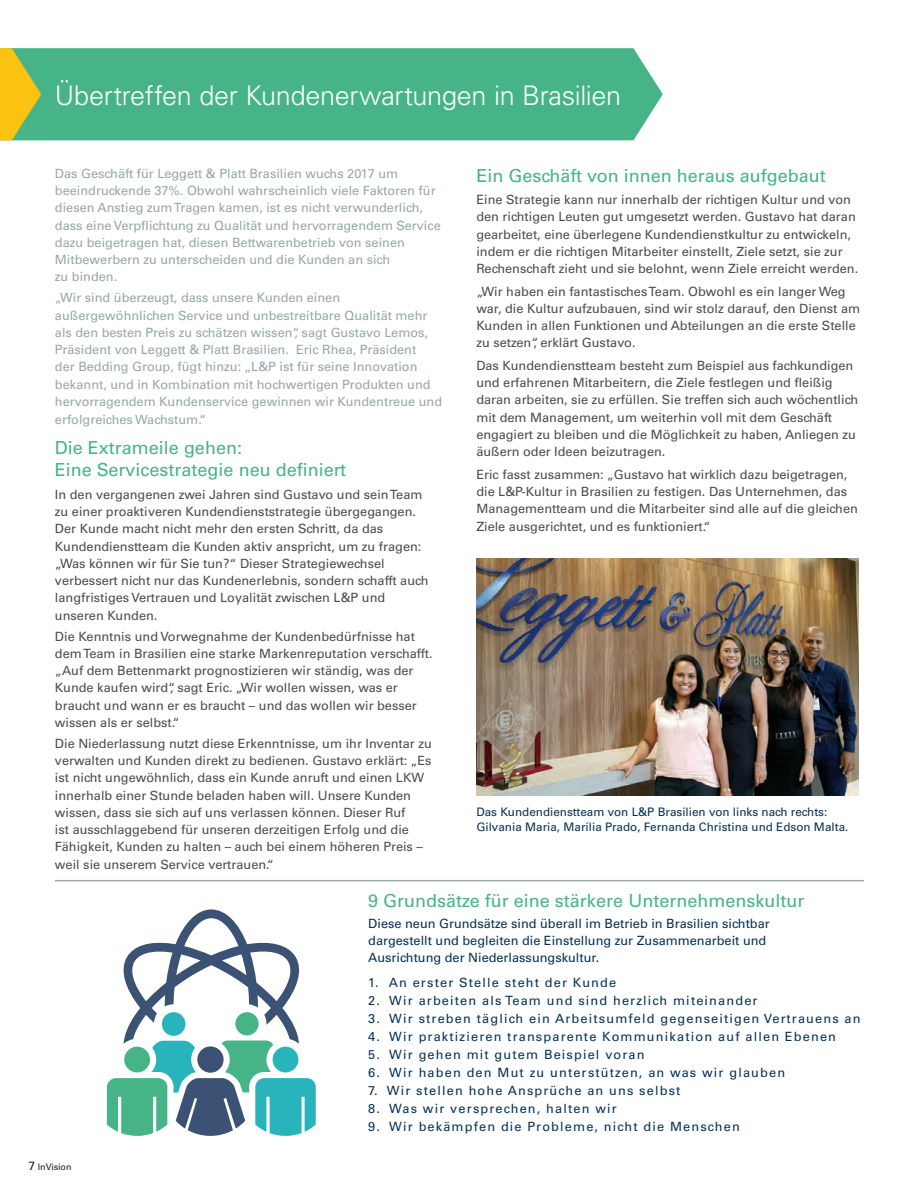
<style>
.page{position:relative;width:918px;height:1188px;background:#fff}
.page>*{position:absolute;margin:0;border:0;box-sizing:border-box;transform-origin:0 0}
.t1{font:300 27px "Univers";letter-spacing:-.015em;color:#fff}
.t2{font:18px/22.5px "Univers";color:#46b487}
.t3{font:12.75px/17.2px "Univers";color:#4b4c4d}
.t4{font:12.75px/17.4px "Univers";color:#98a6aa}
.t5{font:12.75px "Univers";letter-spacing:.09em;color:#073257}
.t6{font:12.75px/17.2px "Univers";color:#073257}
.t7{font:11.7px/15px "Univers";color:#073257}
.t8{font:9px "Univers";letter-spacing:-.01em;color:#231f20}
.s1{font-size:12px}
</style>
<div class="page">
<div style="left:41px;top:48px;width:622px;height:92px;background:#46b487"></div>
<svg style="left:0;top:48px;width:41px;height:92px;background:#bbbd3a"></svg>
<img style="left:476px;top:559px;width:383px;height:237px">
<svg style="left:107px;top:909px;width:209px;height:227px"></svg>
<hr style="left:55px;top:880px;width:809px;height:1px;background:#9aa9ad">
<h1 class="t1" style="left:55px;top:79px;width:568px">Übertreffen der Kundenerwartungen in Brasilien</h1>
<p class="t4" style="left:55px;top:165px;width:388px">Das Geschäft für Leggett &amp; Platt Brasilien wuchs 2017 um beeindruckende 37%. Obwohl wahrscheinlich viele Faktoren für diesen Anstieg zum Tragen kamen, ist es nicht verwunderlich, dass eine Verpflichtung zu Qualität und hervorragendem Service dazu beigetragen hat, diesen Bettwarenbetrieb von seinen Mitbewerbern zu unterscheiden und die Kunden an sich<br>zu binden.</p>
<p class="t4" style="left:55px;top:289px;width:389px">„Wir sind überzeugt, dass unsere Kunden einen außergewöhnlichen Service und unbestreitbare Qualität mehr als den besten Preis zu schätzen wissen“, sagt Gustavo Lemos, Präsident von Leggett &amp; Platt Brasilien. Eric Rhea, Präsident<br>der Bedding Group, fügt hinzu: „L&amp;P ist für seine Innovation bekannt, und in Kombination mit hochwertigen Produkten und hervorragendem Kundenservice gewinnen wir Kundentreue und erfolgreiches Wachstum.“</p>
<h2 class="t2" style="left:55px;top:436px;width:293px">Die Extrameile gehen:<br>Eine Servicestrategie neu definiert</h2>
<p class="t3" style="left:55px;top:486px;width:375px">In den vergangenen zwei Jahren sind Gustavo und sein Team zu einer proaktiveren Kundendienststrategie übergegangen.<br>Der Kunde macht nicht mehr den ersten Schritt, da das Kundendienstteam die Kunden aktiv anspricht, um zu fragen: „Was können wir für Sie tun?“ Dieser Strategiewechsel verbessert nicht nur das Kundenerlebnis, sondern schafft auch langfristiges Vertrauen und Loyalität zwischen L&amp;P und unseren Kunden.</p>
<p class="t3" style="left:55px;top:627px;width:379px">Die Kenntnis und Vorwegnahme der Kundenbedürfnisse hat dem Team in Brasilien eine starke Markenreputation verschafft. „Auf dem Bettenmarkt prognostizieren wir ständig, was der Kunde kaufen wird“, sagt Eric. „Wir wollen wissen, was er braucht und wann er es braucht – und das wollen wir besser wissen als er selbst.“</p>
<p class="t3" style="left:55px;top:735px;width:378px">Die Niederlassung nutzt diese Erkenntnisse, um ihr Inventar zu verwalten und Kunden direkt zu bedienen. Gustavo erklärt: „Es ist nicht ungewöhnlich, dass ein Kunde anruft und einen LKW innerhalb einer Stunde beladen haben will. Unsere Kunden wissen, dass sie sich auf uns verlassen können. Dieser Ruf<br>ist ausschlaggebend für unseren derzeitigen Erfolg und die Fähigkeit, Kunden zu halten – auch bei einem höheren Preis – weil sie unserem Service vertrauen.“</p>
<h2 class="t2" style="left:476px;top:164px;width:351px">Ein Geschäft von innen heraus aufgebaut</h2>
<p class="t3" style="left:476px;top:191px;width:383px">Eine Strategie kann nur innerhalb der richtigen Kultur und von den richtigen Leuten gut umgesetzt werden. Gustavo hat daran gearbeitet, eine überlegene Kundendienstkultur zu entwickeln, indem er die richtigen Mitarbeiter einstellt, Ziele setzt, sie zur Rechenschaft zieht und sie belohnt, wenn Ziele erreicht werden.</p>
<p class="t3" style="left:476px;top:283px;width:385px">„Wir haben ein fantastisches Team. Obwohl es ein langer Weg war, die Kultur aufzubauen, sind wir stolz darauf, den Dienst am Kunden in allen Funktionen und Abteilungen an die erste Stelle zu setzen“, erklärt Gustavo.</p>
<p class="t3" style="left:476px;top:357px;width:383px">Das Kundendienstteam besteht zum Beispiel aus fachkundigen und erfahrenen Mitarbeitern, die Ziele festlegen und fleißig daran arbeiten, sie zu erfüllen. Sie treffen sich auch wöchentlich mit dem Management, um weiterhin voll mit dem Geschäft engagiert zu bleiben und die Möglichkeit zu haben, Anliegen zu äußern oder Ideen beizutragen.</p>
<p class="t3" style="left:476px;top:466px;width:383px">Eric fasst zusammen: „Gustavo hat wirklich dazu beigetragen, die L&amp;P-Kultur in Brasilien zu festigen. Das Unternehmen, das Managementteam und die Mitarbeiter sind alle auf die gleichen Ziele ausgerichtet, und es funktioniert.“</p>
<p class="t7" style="left:476px;top:805px;width:374px">Das Kundendienstteam von L&amp;P Brasilien von links nach rechts:<br>Gilvania Maria, Marília Prado, Fernanda Christina und Edson Malta.</p>
<h2 class="t2" style="left:368px;top:889px;width:438px">9 Grundsätze für eine stärkere Unternehmenskultur</h2>
<p class="t6" style="left:368px;top:915px;width:403px">Diese neun Grundsätze sind überall im Betrieb in Brasilien sichtbar dargestellt und begleiten die Einstellung zur Zusammenarbeit und<br>Ausrichtung der Niederlassungskultur.</p>
<p class="t8" style="left:28px;top:1162px;width:45px"><span class="s1">7</span> InVision</p>
<p class="t5" style="left:368px;top:975px;width:249px">1. An erster Stelle steht der Kunde</p>
<p class="t5" style="left:368px;top:993px;width:391px">2. Wir arbeiten als Team und sind herzlich miteinander</p>
<p class="t5" style="left:368px;top:1011px;width:494px">3. Wir streben täglich ein Arbeitsumfeld gegenseitigen Vertrauens an</p>
<p class="t5" style="left:368px;top:1029px;width:469px">4. Wir praktizieren transparente Kommunikation auf allen Ebenen</p>
<p class="t5" style="left:368px;top:1047px;width:278px">5. Wir gehen mit gutem Beispiel voran</p>
<p class="t5" style="left:368px;top:1065px;width:418px">6. Wir haben den Mut zu unterstützen, an was wir glauben</p>
<p class="t5" style="left:368px;top:1083px;width:314px">7. Wir stellen hohe Ansprüche an uns selbst</p>
<p class="t5" style="left:368px;top:1101px;width:250px">8. Was wir versprechen, halten wir</p>
<p class="t5" style="left:368px;top:1119px;width:373px">9. Wir bekämpfen die Probleme, nicht die Menschen</p>
</div>
